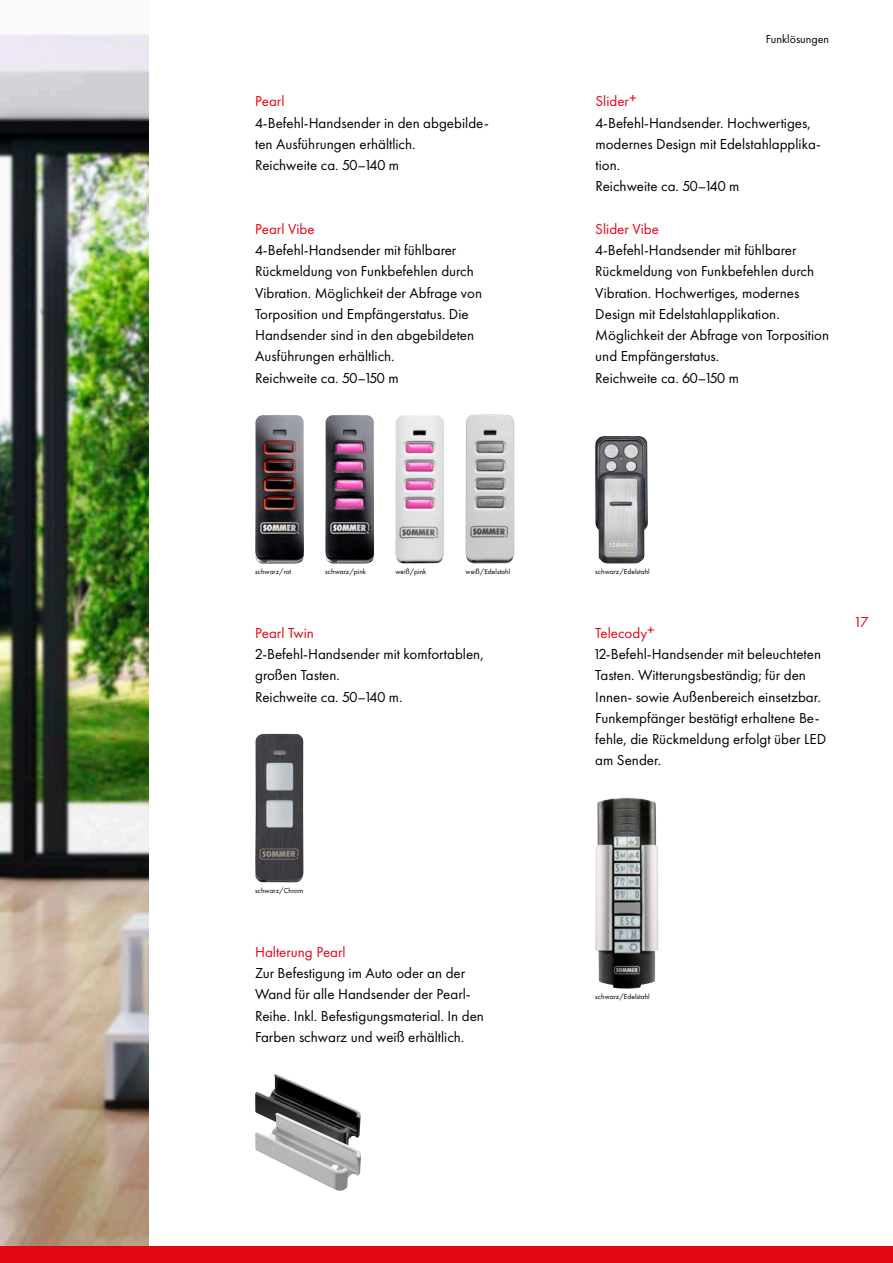
<style>
.page{position:relative;width:893px;height:1263px;background:#fff}
.page>*{position:absolute;margin:0;border:0;box-sizing:border-box;transform-origin:0 0}
.t1{font:15px/21.3px "Futura PT";color:#000}
.t2{font:15px "Futura PT";color:#e30514}
.t3{font:12px "Futura PT";color:#000}
.t4{font:7.5px "Futura PT";color:#000}
</style>
<div class="page">
<img style="left:0;top:34px;width:149px;height:1212px">
<img style="left:255px;top:414px;width:49px;height:149px">
<img style="left:325px;top:414px;width:49px;height:149px">
<img style="left:395px;top:415px;width:49px;height:149px">
<img style="left:466px;top:415px;width:48px;height:149px">
<img style="left:255px;top:1074px;width:105px;height:39px">
<img style="left:255px;top:1113px;width:106px;height:78px">
<img style="left:255px;top:733px;width:48px;height:149px">
<img style="left:595px;top:436px;width:53px;height:127px">
<img style="left:595px;top:797px;width:63px;height:192px">
<div style="left:0;top:1246px;width:893px;height:17px;background:#e30514"></div>
<p class="t2" style="left:255px;top:92px;width:31px">Pearl</p>
<p class="t1" style="left:255px;top:112px;width:235px">4-Befehl-Handsender in den abgebilde&shy;ten Ausführungen erhältlich.<br>Reichweite ca. 50–140 m</p>
<p class="t2" style="left:255px;top:220px;width:61px">Pearl Vibe</p>
<p class="t1" style="left:255px;top:239px;width:229px">4-Befehl-Handsender mit fühlbarer Rückmeldung von Funkbefehlen durch Vibration. Möglichkeit der Abfrage von Torposition und Empfängerstatus. Die Handsender sind in den abgebildeten Ausführungen erhältlich.<br>Reichweite ca. 50–150 m</p>
<p class="t4" style="left:255px;top:567px;width:38px">schwarz/rot</p>
<p class="t4" style="left:325px;top:567px;width:42px">schwarz/pink</p>
<p class="t4" style="left:395px;top:567px;width:32px">weiß/pink</p>
<p class="t4" style="left:466px;top:567px;width:46px">weiß/Edelstahl</p>
<p class="t2" style="left:255px;top:624px;width:60px">Pearl Twin</p>
<p class="t1" style="left:255px;top:643px;width:230px">2-Befehl-Handsender mit komfortablen, großen Tasten.<br>Reichweite ca. 50–140 m.</p>
<p class="t4" style="left:255px;top:886px;width:50px">schwarz/Chrom</p>
<p class="t2" style="left:255px;top:943px;width:92px">Halterung Pearl</p>
<p class="t1" style="left:255px;top:962px;width:230px">Zur Befestigung im Auto oder an der Wand für alle Handsender der Pearl-Reihe. Inkl. Befestigungsmaterial. In den Farben schwarz und weiß erhältlich.</p>
<p class="t3" style="left:766px;top:31px;width:65px">Funklösungen</p>
<p class="t2" style="left:595px;top:92px;width:43px">Slider+</p>
<p class="t1" style="left:595px;top:112px;width:227px">4-Befehl-Handsender. Hochwertiges, modernes Design mit Edelstahlapplika&shy;tion.<br>Reichweite ca. 50–140 m</p>
<p class="t2" style="left:595px;top:220px;width:65px">Slider Vibe</p>
<p class="t1" style="left:595px;top:239px;width:235px">4-Befehl-Handsender mit fühlbarer Rückmeldung von Funkbefehlen durch Vibration. Hochwertiges, modernes Design mit Edelstahlapplikation.<br>Möglichkeit der Abfrage von Torposition und Empfängerstatus.<br>Reichweite ca. 60–150 m</p>
<p class="t4" style="left:595px;top:567px;width:56px">schwarz/Edelstahl</p>
<p class="t2" style="left:595px;top:624px;width:61px">Telecody+</p>
<p class="t1" style="left:595px;top:643px;width:232px">12-Befehl-Handsender mit beleuchteten Tasten. Witterungsbeständig; für den Innen- sowie Außenbereich einsetzbar.<br>Funkempfänger bestätigt erhaltene Be&shy;fehle, die Rückmeldung erfolgt über LED am Sender.</p>
<p class="t2" style="left:853px;top:613px;width:17px">17</p>
<p class="t4" style="left:595px;top:992px;width:56px">schwarz/Edelstahl</p>
</div>
